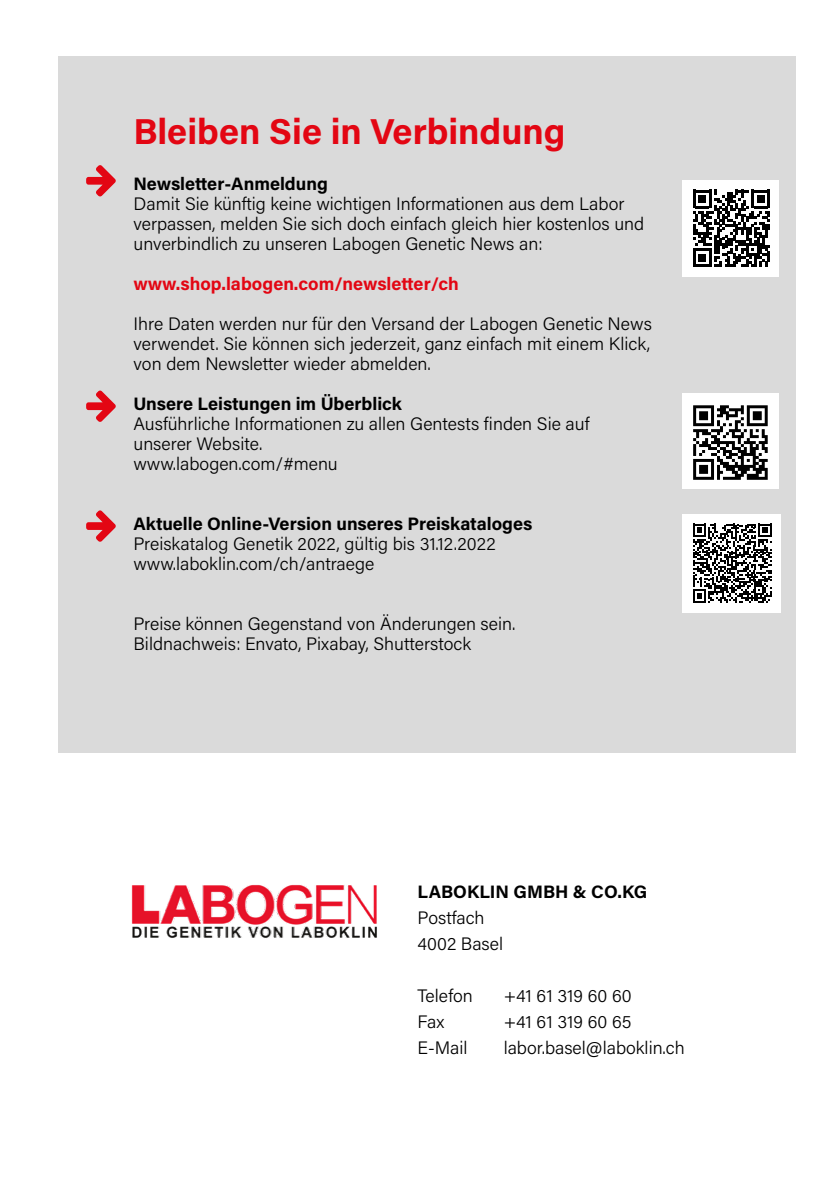
<style>
.page{position:relative;width:840px;height:1191px;background:#fff}
.page>*{position:absolute;margin:0;border:0;box-sizing:border-box;transform-origin:0 0}
.t1{font:700 36px "Acumin Pro";color:#e30613}
.t2{font:300 18px/20px "Acumin Pro";color:#000}
.t3{font:700 18px "Acumin Pro";color:#000}
.t4{font:700 18px "Acumin Pro";color:#e30613}
</style>
<div class="page">
<div style="left:58px;top:57px;width:737px;height:696px;background:#dadada"></div>
<div style="left:682px;top:180px;width:96px;height:96px;background:#fff"></div>
<div style="left:682px;top:393px;width:96px;height:96px;background:#fff"></div>
<svg style="left:693px;top:405px;width:74px;height:75px"></svg>
<img style="left:131px;top:884px;width:246px;height:54px">
<svg style="left:86px;top:165px;width:30px;height:31px"></svg>
<svg style="left:86px;top:390px;width:30px;height:32px"></svg>
<svg style="left:86px;top:510px;width:30px;height:32px"></svg>
<div style="left:682px;top:514px;width:98px;height:98px;background:#fff"></div>
<svg style="left:693px;top:523px;width:78px;height:79px"></svg>
<svg style="left:693px;top:190px;width:76px;height:77px"></svg>
<h1 class="t1" style="left:133px;top:106px;width:433px">Bleiben Sie in Verbindung</h1>
<p class="t3" style="left:133px;top:171px;width:196px">Newsletter-Anmeldung</p>
<p class="t2" style="left:133px;top:193px;width:512px">Damit Sie künftig keine wichtigen Informationen aus dem Labor verpassen, melden Sie sich doch einfach gleich hier kostenlos und unverbindlich zu unseren Labogen Genetic News an:</p>
<p class="t4" style="left:133px;top:271px;width:326px">www.shop.labogen.com/newsletter/ch</p>
<p class="t2" style="left:133px;top:313px;width:519px;text-align:justify">Ihre Daten werden nur für den Versand der Labogen Genetic News verwendet. Sie können sich jederzeit, ganz einfach mit einem Klick, von dem Newsletter wieder abmelden.</p>
<p class="t3" style="left:133px;top:391px;width:270px">Unsere Leistungen im Überblick</p>
<p class="t2" style="left:133px;top:413px;width:457px">Ausführliche Informationen zu allen Gentests finden Sie auf unserer Website.<br>www.labogen.com/#menu</p>
<p class="t3" style="left:133px;top:511px;width:400px">Aktuelle Online-Version unseres Preiskataloges</p>
<p class="t2" style="left:133px;top:533px;width:363px">Preiskatalog Genetik 2022, gültig bis 31.12.2022 www.laboklin.com/ch/antraege</p>
<p class="t2" style="left:133px;top:613px;width:383px">Preise können Gegenstand von Änderungen sein.<br>Bildnachweis: Envato, Pixabay, Shutterstock</p>
<p class="t3" style="left:417px;top:879px;width:231px">LABOKLIN GMBH &amp; CO.KG</p>
<p class="t2" style="left:417px;top:903px;width:87px;line-height:26px">Postfach<br>4002 Basel</p>
<p class="t2" style="left:417px;top:984px;width:57px">Telefon</p>
<p class="t2" style="left:503px;top:984px;width:129px">+41 61 319 60 60</p>
<p class="t2" style="left:417px;top:1010px;width:28px">Fax</p>
<p class="t2" style="left:503px;top:1010px;width:129px">+41 61 319 60 65</p>
<p class="t2" style="left:417px;top:1036px;width:51px">E-Mail</p>
<p class="t2" style="left:503px;top:1036px;width:182px">labor.basel@laboklin.ch</p>
</div>
